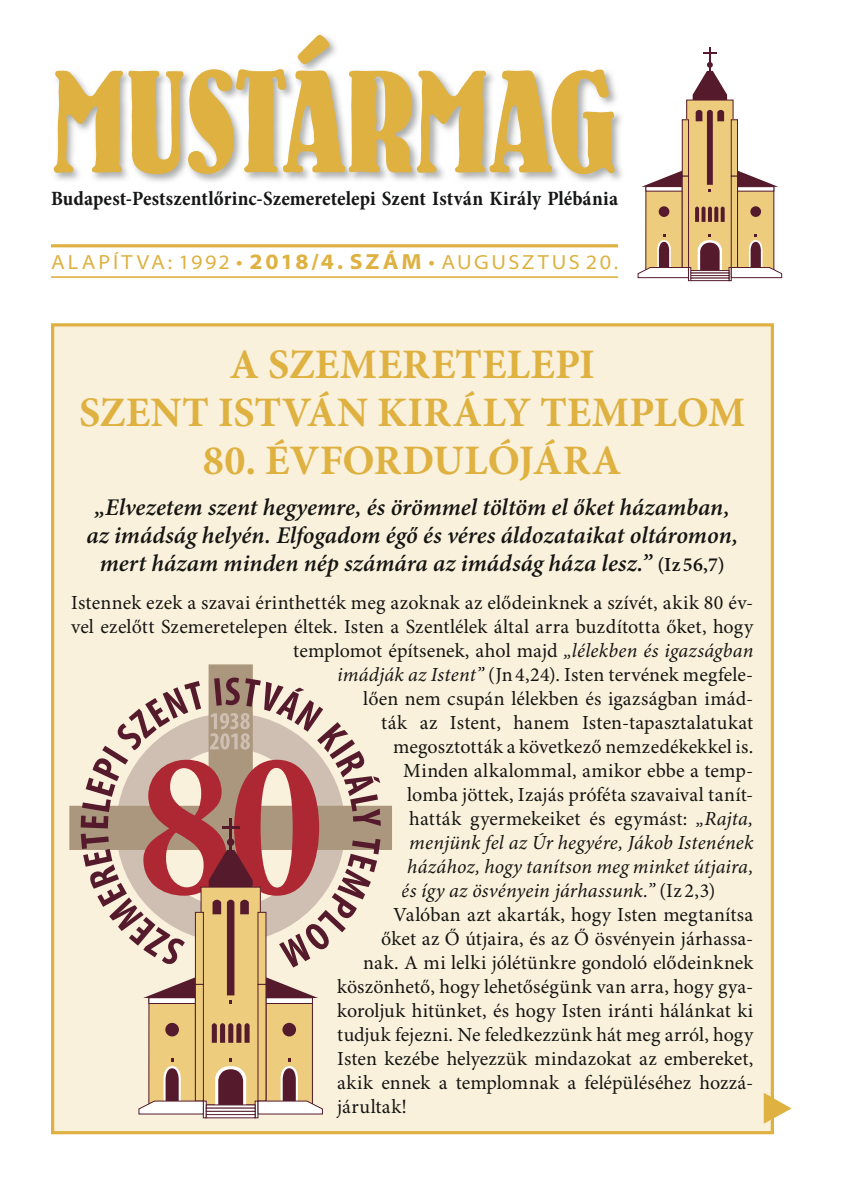
<style>
.page{position:relative;width:842px;height:1191px;background:#fff}
.page>*{position:absolute;margin:0;border:0;box-sizing:border-box;transform-origin:0 0}
.t1{font:144px "H Bernhard Condensed Bold";letter-spacing:-.015em;color:#deb140}
.t2{font:700 42px/48px "Minion Pro";letter-spacing:.005em;color:#deb140;text-align:center}
.t3{font:40px "European Pi Three";color:#deb140}
.t4{font:italic 600 24px/28px "Minion Pro";color:#141411;text-align:center}
.t5{font:700 condensed 20.4px "Minion Pro";color:#151616}
.t6{font:semi-expanded 20.4px "Myriad Pro";letter-spacing:.13em;color:#deb140}
.t7{font:20px "Minion Pro";letter-spacing:.005em;color:#141411}
.t8{font:italic 20px "Minion Pro";letter-spacing:.005em;color:#141411}
.t9{font:20px "Minion Pro";letter-spacing:.025em;color:#141411}
.s1{font-size:22px}
.s2{font-weight:700;font-size:22px}
.s3{font-style:normal;font-size:20px}
.s4{font-style:italic}
.s5{font-style:normal}
</style>
<div class="page">
<img style="left:55px;top:36px;width:567px;height:146px">
<hr style="left:51px;top:244px;width:567px;height:3px;background:#deb140">
<hr style="left:51px;top:276px;width:567px;height:2px;background:#deb140">
<div style="left:53px;top:325px;width:719px;height:807px;background:#faf1dd"></div>
<div style="left:51px;top:323px;width:723px;height:811px;border:3px solid #deb140"></div>
<svg style="left:69px;top:664px;width:254px;height:451px"></svg>
<div style="left:201px;top:887px;width:59px;height:218px;background:#edcc7e"></div>
<div style="left:149px;top:998px;width:46px;height:106px;background:#edcc7e"></div>
<div style="left:266px;top:998px;width:46px;height:106px;background:#edcc7e"></div>
<div style="left:266px;top:997px;width:47px;height:107px;border:1px solid #551b2c"></div>
<svg style="left:212px;top:1023px;width:38px;height:19px"></svg>
<svg style="left:215px;top:1058px;width:31px;height:46px"></svg>
<div style="left:165px;top:1022px;width:14px;height:14px;background:#551b2c;border-radius:50%"></div>
<div style="left:282px;top:1022px;width:14px;height:14px;background:#551b2c;border-radius:50%"></div>
<svg style="left:81px;top:667px;width:311px;height:336px"></svg>
<div style="left:203px;top:1100px;width:4px;height:18px;border:1px solid #551b2c"></div>
<div style="left:255px;top:1100px;width:3px;height:18px;border:1px solid #551b2c"></div>
<div style="left:206px;top:1104px;width:49px;height:4px;border:1px solid #551b2c"></div>
<div style="left:206px;top:1111px;width:49px;height:4px;border:1px solid #551b2c"></div>
<div style="left:206px;top:1114px;width:49px;height:4px;border:1px solid #551b2c"></div>
<div style="left:195px;top:912px;width:8px;height:72px;background:#edcc7e"></div>
<div style="left:195px;top:912px;width:9px;height:72px;border:1px solid #551b2c"></div>
<div style="left:195px;top:984px;width:8px;height:117px;background:#edcc7e"></div>
<div style="left:195px;top:984px;width:9px;height:117px;border:1px solid #551b2c"></div>
<div style="left:258px;top:912px;width:8px;height:72px;background:#edcc7e"></div>
<div style="left:258px;top:984px;width:8px;height:117px;background:#edcc7e"></div>
<svg style="left:257px;top:1058px;width:66px;height:56px"></svg>
<svg style="left:138px;top:1058px;width:66px;height:56px"></svg>
<hr style="left:709px;top:47px;width:2px;height:25px;background:#551b2c">
<svg style="left:703px;top:53px;width:14px;height:1px"></svg>
<svg style="left:693px;top:62px;width:34px;height:38px"></svg>
<div style="left:687px;top:100px;width:46px;height:170px;background:#edcc7e"></div>
<div style="left:646px;top:187px;width:36px;height:83px;background:#edcc7e"></div>
<div style="left:737px;top:187px;width:37px;height:83px;background:#edcc7e"></div>
<svg style="left:695px;top:206px;width:30px;height:16px"></svg>
<svg style="left:696px;top:110px;width:28px;height:81px"></svg>
<svg style="left:698px;top:234px;width:24px;height:36px"></svg>
<div style="left:659px;top:206px;width:10px;height:11px;background:#551b2c;border-radius:50%"></div>
<div style="left:750px;top:206px;width:11px;height:11px;background:#551b2c;border-radius:50%"></div>
<svg style="left:646px;top:187px;width:36px;height:4px"></svg>
<svg style="left:737px;top:187px;width:37px;height:4px"></svg>
<svg style="left:641px;top:171px;width:41px;height:16px"></svg>
<svg style="left:738px;top:171px;width:40px;height:16px"></svg>
<div style="left:688px;top:267px;width:3px;height:14px;border:1px solid #551b2c"></div>
<div style="left:690px;top:270px;width:39px;height:3px;border:1px solid #551b2c"></div>
<div style="left:690px;top:275px;width:39px;height:3px;border:1px solid #551b2c"></div>
<div style="left:690px;top:278px;width:39px;height:3px;border:1px solid #551b2c"></div>
<div style="left:682px;top:120px;width:6px;height:56px;background:#edcc7e"></div>
<div style="left:682px;top:119px;width:7px;height:57px;border:1px solid #551b2c"></div>
<div style="left:682px;top:176px;width:6px;height:91px;background:#edcc7e"></div>
<div style="left:682px;top:176px;width:7px;height:92px;border:1px solid #551b2c"></div>
<div style="left:731px;top:120px;width:6px;height:56px;background:#edcc7e"></div>
<div style="left:731px;top:119px;width:7px;height:57px;border:1px solid #551b2c"></div>
<div style="left:731px;top:176px;width:6px;height:91px;background:#edcc7e"></div>
<div style="left:731px;top:176px;width:7px;height:92px;border:1px solid #551b2c"></div>
<svg style="left:729px;top:234px;width:53px;height:47px"></svg>
<svg style="left:637px;top:234px;width:52px;height:44px"></svg>
<h1 class="t1" style="left:51px;top:67px;width:568px">MUSTÁRMAG</h1>
<p class="t5" style="left:51px;top:190px;width:568px">Budapest-Pestszentlőrinc-Szemeretelepi Szent István Király Plébánia</p>
<p class="t6" style="left:51px;top:255px;width:568px">ALAPÍTVA: 1992 <span class="s1">•</span> <span class="s2">2018/4. SZÁM</span> <span class="s1">•</span> AUGUSZTUS 20.</p>
<h2 class="t2" style="left:79px;top:344px;width:668px">A SZEMERETELEPI<br>SZENT ISTVÁN KIRÁLY TEMPLOM</h2>
<h2 class="t2" style="left:203px;top:440px;width:420px">80. ÉVFORDULÓJÁRA</h2>
<p class="t4" style="left:86px;top:495px;width:653px">„Elvezetem szent hegyemre, és örömmel töltöm el őket házamban, az imádság helyén. Elfogadom égő és véres áldozataikat oltáromon, mert házam minden nép számára az imádság háza lesz.” <span class="s3">(Iz 56,7)</span></p>
<p class="t7" style="left:71px;top:595px;width:684px">Istennek ezek a szavai érinthették meg azoknak az elődeinknek a szívét, akik 80 év-</p>
<p class="t7" style="left:71px;top:619px;width:684px">vel ezelőtt Szemeretelepen éltek. Isten a Szentlélek által arra buzdította őket, hogy</p>
<p class="t7" style="left:293px;top:643px;width:461px">templomot építsenek, ahol majd <span class="s4">„lélekben és igazságban</span></p>
<p class="t7" style="left:337px;top:667px;width:417px"><span class="s4">imádják az Istent”</span> (Jn 4,24). Isten tervének megfele-</p>
<p class="t7" style="left:363px;top:691px;width:392px">lően nem csupán lélekben és igazságban imád-</p>
<p class="t7" style="left:381px;top:715px;width:374px">ták az Istent, hanem Isten-tapasztalatukat</p>
<p class="t7" style="left:393px;top:739px;width:362px">megosztották a következő nemzedékekkel is.</p>
<p class="t7" style="left:403px;top:763px;width:352px">Minden alkalommal, amikor ebbe a temp-</p>
<p class="t7" style="left:407px;top:787px;width:348px">lomba jöttek, Izajás próféta szavaival tanít-</p>
<p class="t7" style="left:409px;top:811px;width:346px">hatták gyermekeiket és egymást: <span class="s4">„Rajta,</span></p>
<p class="t8" style="left:409px;top:835px;width:346px">menjünk fel az Úr hegyére, Jákob Istenének</p>
<p class="t8" style="left:407px;top:859px;width:348px">házához, hogy tanítson meg minket útjaira,</p>
<p class="t8" style="left:401px;top:883px;width:316px">és így az ösvényein járhassunk.” <span class="s5">(Iz 2,3)</span></p>
<p class="t7" style="left:393px;top:907px;width:362px">Valóban azt akarták, hogy Isten megtanítsa</p>
<p class="t7" style="left:381px;top:931px;width:374px">őket az Ő útjaira, és az Ő ösvényein járhassa-</p>
<p class="t7" style="left:363px;top:955px;width:392px">nak. A mi lelki jólétünkre gondoló elődeinknek</p>
<p class="t7" style="left:337px;top:979px;width:418px">köszönhető, hogy lehetőségünk van arra, hogy gya-</p>
<p class="t7" style="left:337px;top:1003px;width:418px">koroljuk hitünket, és hogy Isten iránti hálánkat ki</p>
<p class="t7" style="left:337px;top:1027px;width:418px">tudjuk fejezni. Ne feledkezzünk hát meg arról, hogy</p>
<p class="t7" style="left:337px;top:1051px;width:418px">Isten kezébe helyezzük mindazokat az embereket,</p>
<p class="t7" style="left:337px;top:1075px;width:418px">akik ennek a templomnak a felépüléséhez hozzá-</p>
<p class="t9" style="left:337px;top:1099px;width:71px">járultak!</p>
<h3 class="t3" style="left:761px;top:1082px;width:35px">-</h3>
</div>
